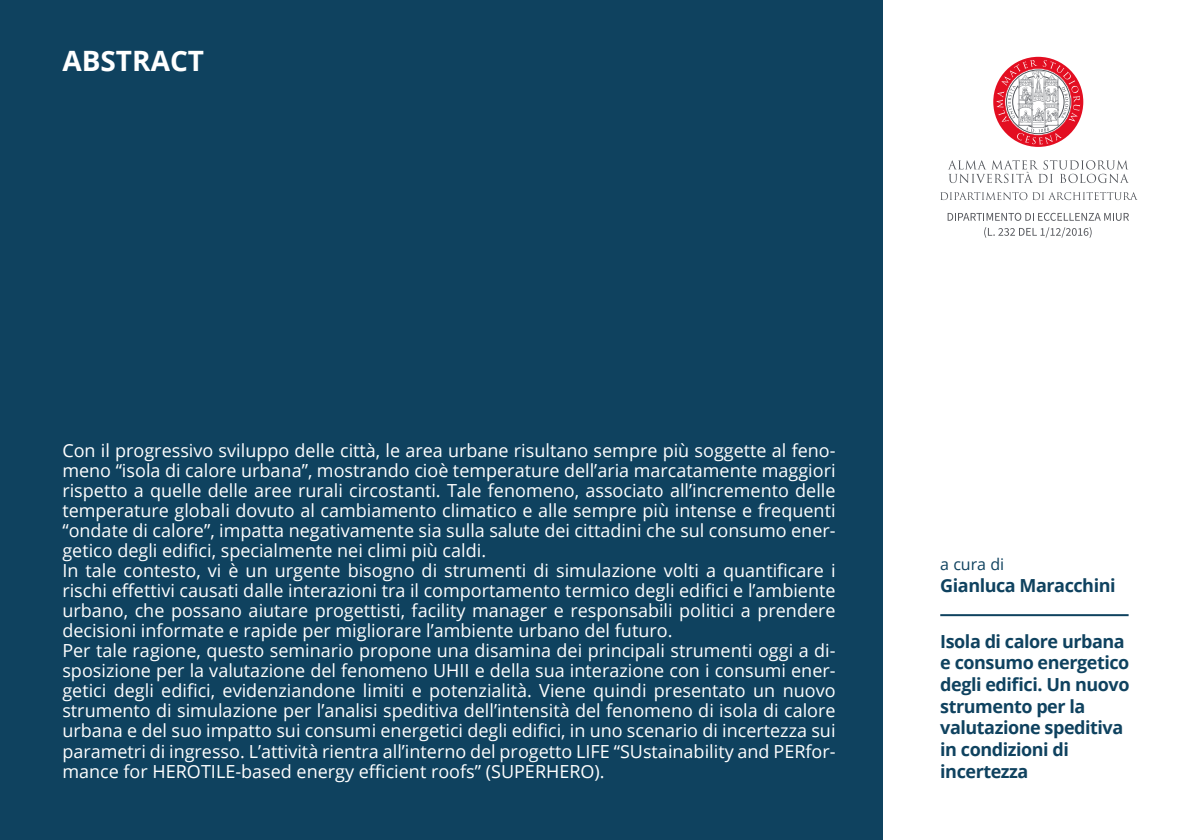
<style>
.page{position:relative;width:1191px;height:840px;background:#fff}
.page>*{position:absolute;margin:0;border:0;box-sizing:border-box;transform-origin:0 0}
.t1{font:700 28px "Open Sans";color:#fff}
.t2{font:18px/20px "Open Sans";color:#fff}
.t3{font:700 18px/21.6px "Open Sans";letter-spacing:-.025em;color:#0f425f}
.t4{font:16px "Open Sans";color:#0f425f}
</style>
<div class="page">
<div style="left:0;top:0;width:883px;height:839px;background:#0f425f"></div>
<svg style="left:940px;top:192px;width:197px;height:8px"></svg>
<svg style="left:948px;top:160px;width:180px;height:23px"></svg>
<svg style="left:993px;top:57px;width:90px;height:90px"></svg>
<svg style="left:996px;top:60px;width:84px;height:84px"></svg>
<svg style="left:947px;top:213px;width:182px;height:8px"></svg>
<svg style="left:984px;top:227px;width:107px;height:11px"></svg>
<hr style="left:940px;top:613px;width:188px;height:2px;background:#0f425f">
<h1 class="t1" style="left:62px;top:41px;width:143px">ABSTRACT</h1>
<p class="t2" style="left:62px;top:440px;width:774px">Con il progressivo sviluppo delle città, le area urbane risultano sempre più soggette al feno&shy;meno “isola di calore urbana”, mostrando cioè temperature dell’aria marcatamente maggiori rispetto a quelle delle aree rurali circostanti. Tale fenomeno, associato all’incremento delle temperature globali dovuto al cambiamento climatico e alle sempre più intense e frequenti “ondate di calore”, impatta negativamente sia sulla salute dei cittadini che sul consumo ener&shy;getico degli edifici, specialmente nei climi più caldi.<br>In tale contesto, vi è un urgente bisogno di strumenti di simulazione volti a quantificare i rischi effettivi causati dalle interazioni tra il comportamento termico degli edifici e l’ambiente urbano, che possano aiutare progettisti, facility manager e responsabili politici a prendere decisioni informate e rapide per migliorare l’ambiente urbano del futuro.<br>Per tale ragione, questo seminario propone una disamina dei principali strumenti oggi a di&shy;sposizione per la valutazione del fenomeno UHII e della sua interazione con i consumi ener&shy;getici degli edifici, evidenziandone limiti e potenzialità. Viene quindi presentato un nuovo strumento di simulazione per l’analisi speditiva dell’intensità del fenomeno di isola di calore urbana e del suo impatto sui consumi energetici degli edifici, in uno scenario di incertezza sui parametri di ingresso. L’attività rientra all’interno del progetto LIFE “SUstainability and PERfor&shy;mance for HEROTILE-based energy efficient roofs” (SUPERHERO).</p>
<p class="t4" style="left:940px;top:553px;width:65px">a cura di</p>
<p class="t3" style="left:940px;top:573px;width:177px">Gianluca Maracchini</p>
<p class="t3" style="left:940px;top:629px;width:191px">Isola di calore urbana e consumo energetico degli edifici. Un nuovo strumento per la valutazione speditiva in condizioni di incertezza</p>
</div>
